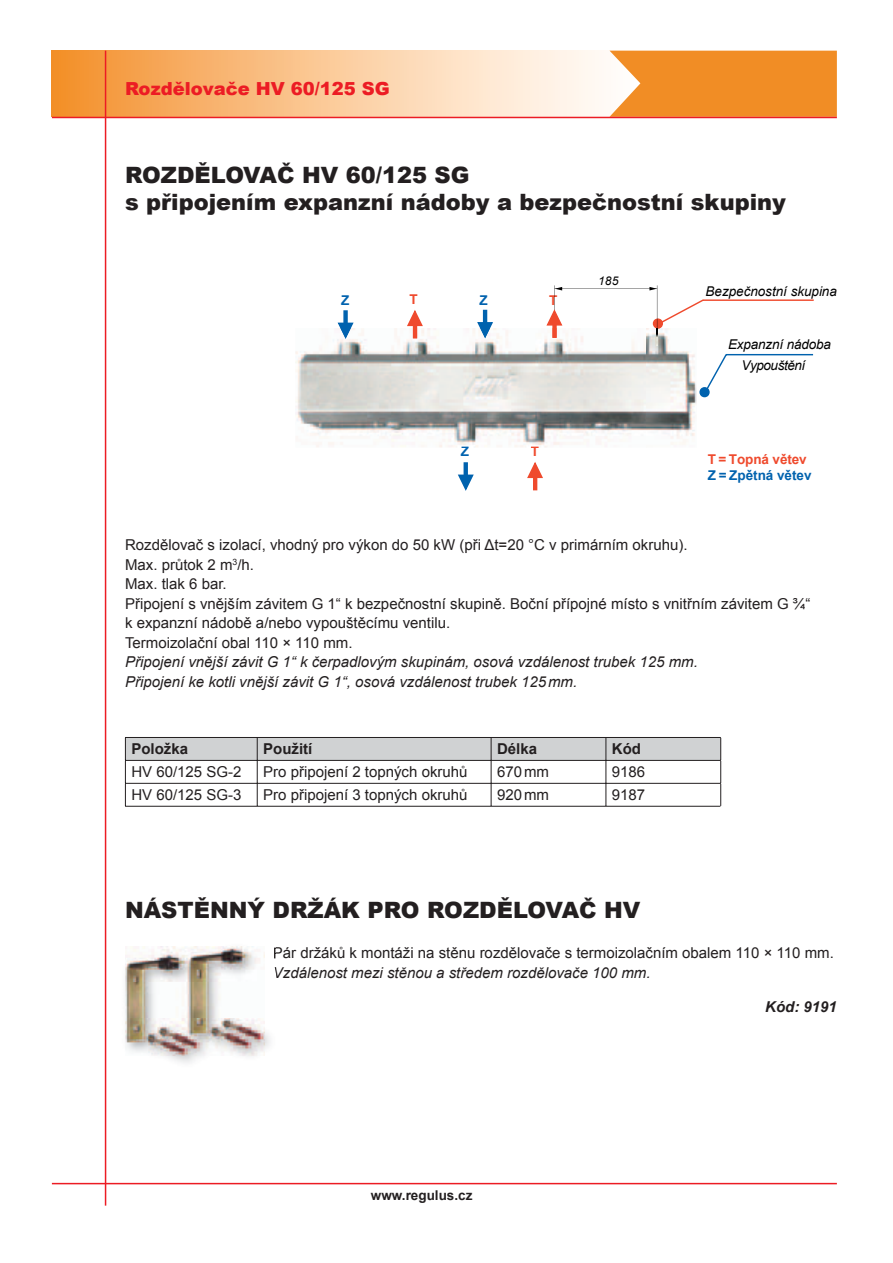
<style>
.page{position:relative;width:893px;height:1263px;background:#fff}
.page>*{position:absolute;margin:0;border:0;box-sizing:border-box;transform-origin:0 0}
.t1{font:900 22.5px/27px "Arial";color:#231f20}
.t2{font:900 18px "Arial";color:#ec1c24}
.t3{font:15px/19.5px "Arial";color:#231f20}
.t4{font:italic 15px/19.5px "Arial";color:#231f20}
.t5{font:700 15px "Arial";color:#231f20}
.t6{font:italic 700 15px "Arial";color:#231f20}
.t7{font:italic 13.5px/21.1px "Arial";letter-spacing:-.01em;color:#000}
.t8{font:700 13.5px "Arial";color:#0062ae}
.t9{font:700 13.5px "Arial";letter-spacing:-.01em;color:#ef4a2d}
.t10{font:700 13.5px "Arial";color:#231f20}
.t11{font:italic 12px "Arial";color:#000}
</style>
<div class="page">
<hr style="left:52px;top:1183px;width:785px;height:1px;background:#ec1c24">
<div style="left:52px;top:51px;width:591px;height:66px;background:linear-gradient(to right,#f4912e,#fff)"></div>
<svg style="left:609px;top:51px;width:228px;height:66px;background:#f29535"></svg>
<hr style="left:105px;top:51px;width:1px;height:1154px;background:#ec1c24">
<hr style="left:52px;top:117px;width:785px;height:1px;background:#ec1c24">
<svg style="left:699px;top:353px;width:115px;height:45px"></svg>
<hr style="left:657px;top:285px;width:1px;height:60px;background:#000">
<hr style="left:555px;top:288px;width:102px;height:1px;background:#000">
<svg style="left:649px;top:287px;width:8px;height:3px"></svg>
<div style="left:483px;top:310px;width:4px;height:15px;border:1px solid #0062ae"></div>
<svg style="left:457px;top:463px;width:17px;height:28px"></svg>
<div style="left:464px;top:462px;width:4px;height:15px;border:1px solid #0062ae"></div>
<svg style="left:527px;top:462px;width:16px;height:17px"></svg>
<div style="left:533px;top:475px;width:4px;height:15px;border:1px solid #ef4a2d"></div>
<svg style="left:125px;top:737px;width:596px;height:69px"></svg>
<hr style="left:125px;top:806px;width:595px;height:1px;background:#231f20">
<img style="left:154px;top:952px;width:121px;height:111px">
<svg style="left:274px;top:947px;width:2px;height:12px"></svg>
<img style="left:125px;top:946px;width:139px;height:109px">
<img style="left:295px;top:328px;width:402px;height:119px">
<svg style="left:653px;top:298px;width:161px;height:47px"></svg>
<svg style="left:338px;top:311px;width:16px;height:28px"></svg>
<svg style="left:406px;top:310px;width:18px;height:28px"></svg>
<svg style="left:477px;top:322px;width:16px;height:16px"></svg>
<svg style="left:546px;top:285px;width:18px;height:53px"></svg>
<p class="t2" style="left:125px;top:75px;width:266px">Rozdělovače HV 60/125 SG</p>
<h1 class="t1" style="left:125px;top:161px;width:662px">ROZDĚLOVAČ HV 60/125 SG<br>s připojením expanzní nádoby a bezpečnostní skupiny</h1>
<p class="t8" style="left:341px;top:291px;width:10px">Z</p>
<p class="t9" style="left:409px;top:291px;width:10px">T</p>
<p class="t8" style="left:479px;top:291px;width:10px">Z</p>
<p class="t9" style="left:549px;top:291px;width:10px">T</p>
<p class="t11" style="left:598px;top:273px;width:22px">185</p>
<p class="t8" style="left:461px;top:443px;width:10px">Z</p>
<p class="t9" style="left:531px;top:443px;width:10px">T</p>
<p class="t7" style="left:706px;top:281px;width:133px">Bezpečnostní skupina</p>
<p class="t7" style="left:742px;top:333px;width:91px;text-indent:-13px">Expanzní nádoba<br>Vypouštění</p>
<p class="t9" style="left:708px;top:450px;width:101px">T = Topná větev</p>
<p class="t8" style="left:708px;top:466px;width:105px">Z = Zpětná větev</p>
<p class="t3" style="left:125px;top:536px;width:687px">Rozdělovač s izolací, vhodný pro výkon do 50 kW (při Δt=20 °C v primárním okruhu).<br>Max. průtok 2 m<sup>3</sup>/h.<br>Max. tlak 6 bar.<br>Připojení s vnějším závitem G 1“ k bezpečnostní skupině. Boční přípojné místo s vnitřním závitem G ¾“ k expanzní nádobě a/nebo vypouštěcímu ventilu.<br>Termoizolační obal 110 × 110 mm.</p>
<p class="t4" style="left:125px;top:653px;width:574px">Připojení vnější závit G 1“ k čerpadlovým skupinám, osová vzdálenost trubek 125 mm.<br>Připojení ke kotli vnější závit G 1“, osová vzdálenost trubek 125mm.</p>
<p class="t5" style="left:131px;top:739px;width:58px">Položka</p>
<p class="t5" style="left:263px;top:739px;width:51px">Použití</p>
<p class="t5" style="left:497px;top:739px;width:42px">Délka</p>
<p class="t5" style="left:612px;top:739px;width:31px">Kód</p>
<p class="t3" style="left:131px;top:762px;width:112px">HV 60/125 SG-2</p>
<p class="t3" style="left:263px;top:762px;width:206px">Pro připojení 2 topných okruhů</p>
<p class="t3" style="left:497px;top:762px;width:53px">670mm</p>
<p class="t3" style="left:612px;top:762px;width:35px">9186</p>
<p class="t3" style="left:131px;top:785px;width:112px">HV 60/125 SG-3</p>
<p class="t3" style="left:263px;top:785px;width:206px">Pro připojení 3 topných okruhů</p>
<p class="t3" style="left:497px;top:785px;width:53px">920mm</p>
<p class="t3" style="left:612px;top:785px;width:35px">9187</p>
<h1 class="t1" style="left:125px;top:896px;width:517px">NÁSTĚNNÝ DRŽÁK PRO ROZDĚLOVAČ HV</h1>
<p class="t3" style="left:273px;top:943px;width:562px">Pár držáků k montáži na stěnu rozdělovače s termoizolačním obalem 110 × 110 mm.</p>
<p class="t4" style="left:273px;top:963px;width:379px">Vzdálenost mezi stěnou a středem rozdělovače 100 mm.</p>
<p class="t6" style="left:765px;top:997px;width:73px">Kód: 9191</p>
<p class="t10" style="left:371px;top:1186px;width:103px">www.regulus.cz</p>
</div>
